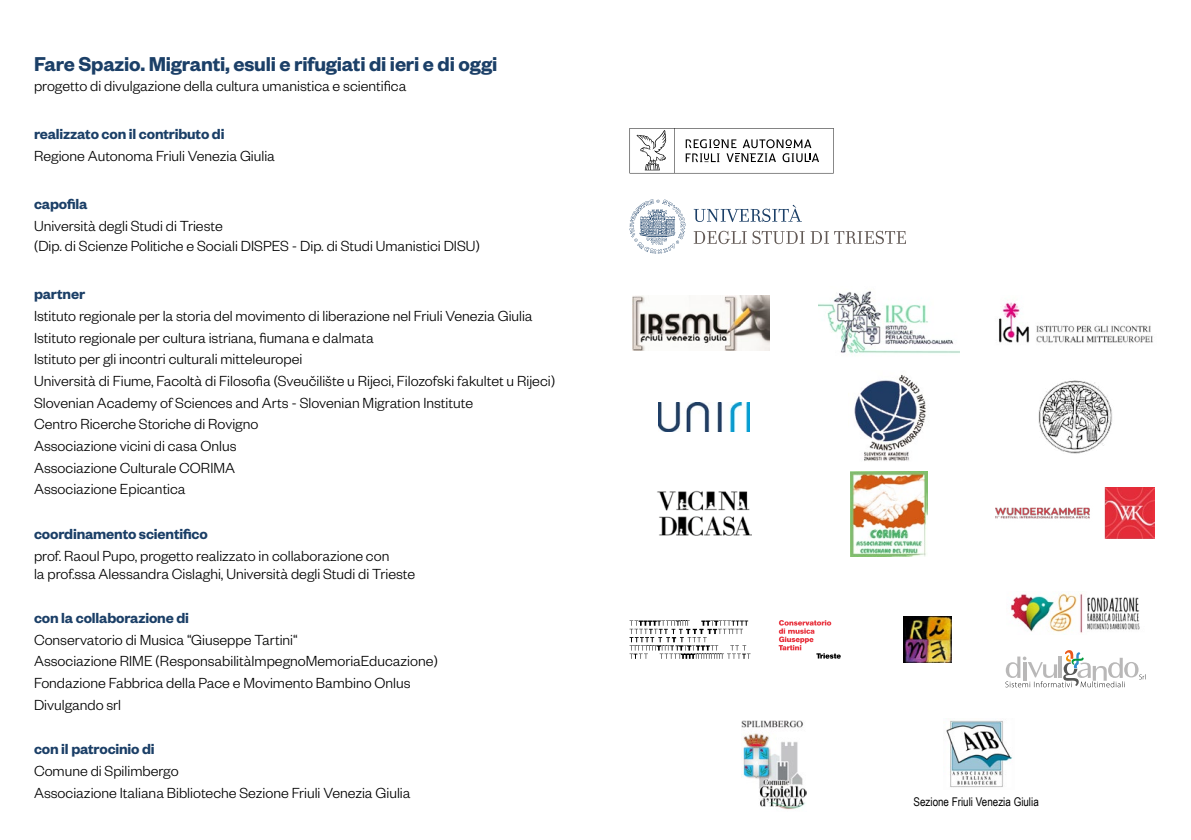
<style>
.page{position:relative;width:1191px;height:840px;background:#fff}
.page>*{position:absolute;margin:0;border:0;box-sizing:border-box;transform-origin:0 0}
.t1{font:600 22px "Founders Grotesk";letter-spacing:-.01em;color:#1b3f67}
.t2{font:300 16px/21.6px "Founders Grotesk";color:#000}
.t3{font:600 16px "Founders Grotesk";letter-spacing:-.01em;color:#1b3f67}
.t4{font:12px "Arial Narrow";color:#000}
</style>
<div class="page">
<svg style="left:629px;top:128px;width:204px;height:45px"></svg>
<svg style="left:629px;top:199px;width:56px;height:54px"></svg>
<svg style="left:693px;top:205px;width:109px;height:17px"></svg>
<svg style="left:693px;top:231px;width:53px;height:13px"></svg>
<svg style="left:752px;top:231px;width:52px;height:13px"></svg>
<svg style="left:810px;top:231px;width:96px;height:13px"></svg>
<img style="left:999px;top:302px;width:154px;height:41px">
<img style="left:819px;top:291px;width:140px;height:63px">
<img style="left:851px;top:471px;width:76px;height:85px">
<img style="left:633px;top:295px;width:136px;height:55px">
<img style="left:657px;top:490px;width:95px;height:46px">
<img style="left:996px;top:487px;width:158px;height:51px">
<img style="left:854px;top:374px;width:72px;height:87px">
<img style="left:1038px;top:380px;width:74px;height:74px">
<img style="left:658px;top:402px;width:91px;height:29px">
<img style="left:903px;top:616px;width:49px;height:46px">
<svg style="left:1005px;top:650px;width:140px;height:37px"></svg>
<img style="left:1010px;top:593px;width:130px;height:41px">
<img style="left:946px;top:720px;width:67px;height:68px">
<img style="left:741px;top:720px;width:65px;height:90px">
<svg style="left:629px;top:620px;width:121px;height:38px"></svg>
<svg style="left:778px;top:620px;width:63px;height:38px"></svg>
<h1 class="t1" style="left:34px;top:50px;width:465px">Fare Spazio. Migranti, esuli e rifugiati di ieri e di oggi</h1>
<p class="t2" style="left:34px;top:74px;width:374px">progetto di divulgazione della cultura umanistica e scientifica</p>
<p class="t3" style="left:34px;top:124px;width:192px">realizzato con il contributo di</p>
<p class="t2" style="left:34px;top:144px;width:242px">Regione Autonoma Friuli Venezia Giulia</p>
<p class="t3" style="left:34px;top:194px;width:55px">capofila</p>
<p class="t2" style="left:34px;top:215px;width:447px;line-height:20px">Università degli Studi di Trieste<br>(Dip. di Scienze Politiche e Sociali DISPES - Dip. di Studi Umanistici DISU)</p>
<p class="t3" style="left:34px;top:284px;width:53px">partner</p>
<p class="t2" style="left:34px;top:304px;width:522px">Istituto regionale per la storia del movimento di liberazione nel Friuli Venezia Giulia Istituto regionale per cultura istriana, fiumana e dalmata<br>Istituto per gli incontri culturali mitteleuropei<br>Università di Fiume, Facoltà di Filosofia (Sveučilište u Rijeci, Filozofski fakultet u Rijeci)<br>Slovenian Academy of Sciences and Arts - Slovenian Migration Institute<br>Centro Ricerche Storiche di Rovigno<br>Associazione vicini di casa Onlus<br>Associazione Culturale CORIMA<br>Associazione Epicantica</p>
<p class="t3" style="left:34px;top:523px;width:175px">coordinamento scientifico</p>
<p class="t2" style="left:34px;top:545px;width:383px;line-height:18px">prof. Raoul Pupo, progetto realizzato in collaborazione con<br>la prof.ssa Alessandra Cislaghi, Università degli Studi di Trieste</p>
<p class="t3" style="left:34px;top:607px;width:156px">con la collaborazione di</p>
<p class="t2" style="left:34px;top:627px;width:405px">Conservatorio di Musica “Giuseppe Tartini“<br>Associazione RIME (ResponsabilitàImpegnoMemoriaEducazione)<br>Fondazione Fabbrica della Pace e Movimento Bambino Onlus Divulgando srl</p>
<p class="t3" style="left:34px;top:738px;width:122px">con il patrocinio di</p>
<p class="t2" style="left:34px;top:758px;width:378px">Comune di Spilimbergo<br>Associazione Italiana Biblioteche Sezione Friuli Venezia Giulia</p>
<p class="t4" style="left:913px;top:792px;width:127px">Sezione Friuli Venezia Giulia</p>
</div>
